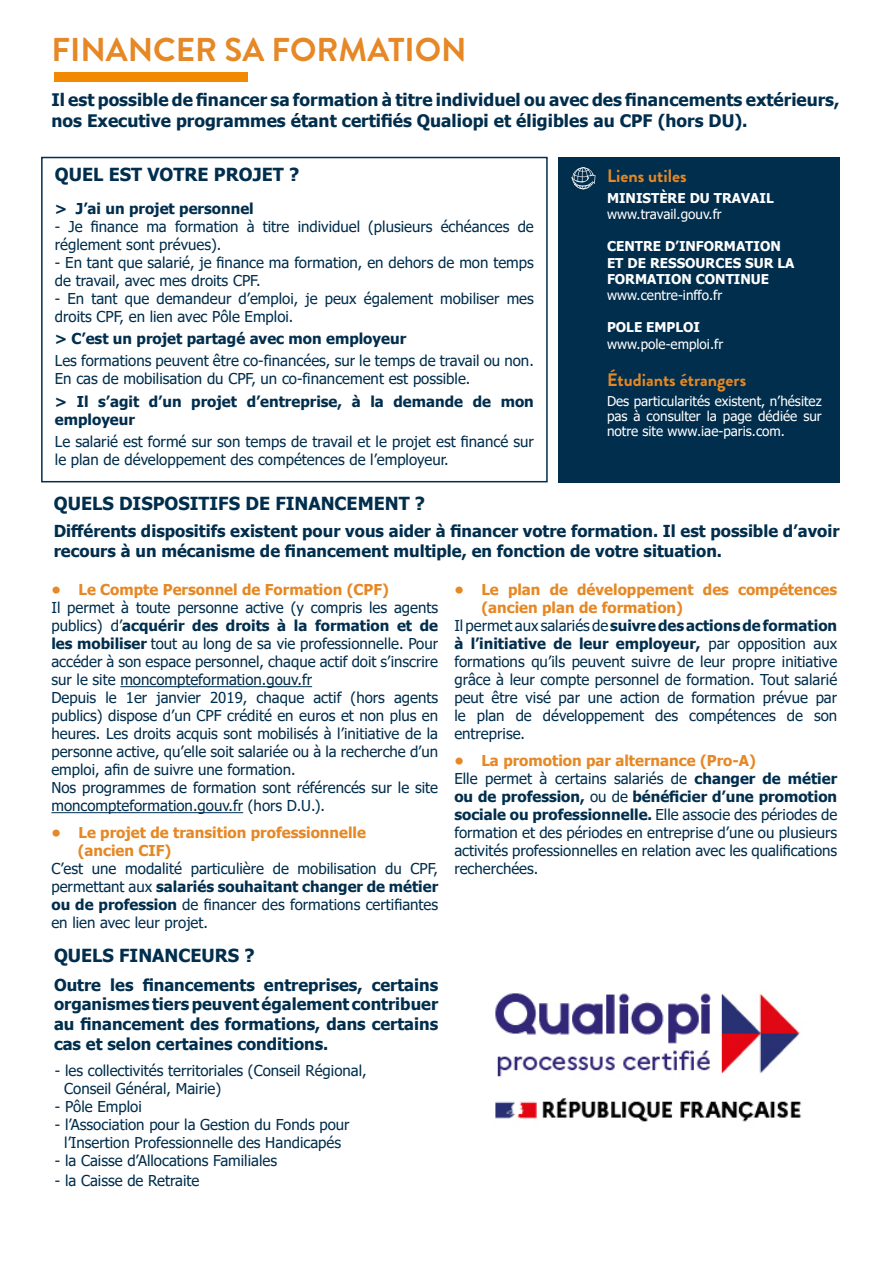
<style>
.page{position:relative;width:893px;height:1263px;background:#fff}
.page>*{position:absolute;margin:0;border:0;box-sizing:border-box;transform-origin:0 0}
.t1{font:700 33px "Brandon Grotesque";color:#e58825}
.t2{font:700 18px "Tahoma";color:#012e4d}
.t3{font:700 18px "Brandon Grotesque";color:#e58825}
.t4{font:700 17.25px/21px "Tahoma";color:#012e4d}
.t5{font:700 16.5px/19.8px "Tahoma";color:#012e4d}
.t6{font:15px/18px "Tahoma";color:#012e4d}
.t7{font:700 15px/18px "Tahoma";color:#012e4d}
.t8{font:700 15px/18px "Tahoma";color:#e58825}
.t9{font:13.5px/15px "Tahoma";color:#fff;text-align:justify}
.t10{font:700 13.5px/16.2px "Tahoma";color:#fff}
.s1{font-weight:700}
.s2{font-weight:400}
.s3{font-weight:700;color:#e58825}
</style>
<div class="page">
<div style="left:558px;top:157px;width:282px;height:325px;background:#012e4d"></div>
<div style="left:54px;top:72px;width:194px;height:10px;background:#f18a00"></div>
<svg style="left:571px;top:167px;width:24px;height:22px"></svg>
<div style="left:41px;top:157px;width:507px;height:325px;border:2px solid #012e4d"></div>
<hr style="left:120px;top:686px;width:192px;height:1px;background:#012e4d">
<hr style="left:51px;top:812px;width:192px;height:1px;background:#012e4d">
<img style="left:495px;top:993px;width:307px;height:129px">
<h1 class="t1" style="left:51px;top:26px;width:417px">FINANCER SA FORMATION</h1>
<p class="t4" style="left:51px;top:90px;width:790px">Il est possible de financer sa formation à titre individuel ou avec des financements extérieurs, nos Executive programmes étant certifiés Qualiopi et éligibles au CPF (hors DU).</p>
<p class="t2" style="left:55px;top:162px;width:246px">QUEL EST VOTRE PROJET ?</p>
<p class="t7" style="left:55px;top:200px;width:200px">&gt; J’ai un projet personnel</p>
<p class="t6" style="left:55px;top:218px;width:480px">- Je finance ma formation à titre individuel (plusieurs échéances de réglement sont prévues).</p>
<p class="t6" style="left:55px;top:254px;width:480px">- En tant que salarié, je finance ma formation, en dehors de mon temps de travail, avec mes droits CPF.</p>
<p class="t6" style="left:55px;top:290px;width:480px">- En tant que demandeur d’emploi, je peux également mobiliser mes droits CPF, en lien avec Pôle Emploi.</p>
<p class="t7" style="left:55px;top:330px;width:353px">&gt; C’est un projet partagé avec mon employeur</p>
<p class="t6" style="left:55px;top:353px;width:480px">Les formations peuvent être co-financées, sur le temps de travail ou non.<br>En cas de mobilisation du CPF, un co-financement est possible.</p>
<p class="t7" style="left:55px;top:393px;width:480px">&gt; Il s’agit d’un projet d’entreprise, à la demande de mon employeur</p>
<p class="t6" style="left:55px;top:433px;width:480px">Le salarié est formé sur son temps de travail et le projet est financé sur le plan de développement des compétences de l’employeur.</p>
<p class="t2" style="left:54px;top:491px;width:373px">QUELS DISPOSITIFS DE FINANCEMENT ?</p>
<p class="t5" style="left:54px;top:522px;width:787px">Différents dispositifs existent pour vous aider à financer votre formation. Il est possible d’avoir recours à un mécanisme de financement multiple, en fonction de votre situation.</p>
<p class="t3" style="left:607px;top:164px;width:81px">Liens utiles</p>
<p class="t10" style="left:607px;top:190px;width:168px">MINISTÈRE DU TRAVAIL</p>
<p class="t9" style="left:607px;top:207px;width:116px">www.travail.gouv.fr</p>
<p class="t10" style="left:607px;top:239px;width:189px">CENTRE D’INFORMATION<br>ET DE RESSOURCES SUR LA<br>FORMATION CONTINUE</p>
<p class="t9" style="left:607px;top:288px;width:117px">www.centre-inffo.fr</p>
<p class="t10" style="left:607px;top:320px;width:95px">POLE EMPLOI</p>
<p class="t9" style="left:607px;top:337px;width:118px">www.pole-emploi.fr</p>
<p class="t3" style="left:607px;top:368px;width:141px">Étudiants étrangers</p>
<p class="t9" style="left:607px;top:394px;width:216px">Des particularités existent, n’hésitez pas à consulter la page dédiée sur notre site www.iae-paris.com.</p>
<p class="t8" style="left:51px;top:581px;width:339px">• Le Compte Personnel de Formation (CPF)</p>
<p class="t6" style="left:51px;top:600px;width:388px">Il permet à toute personne active (y compris les agents publics) d’<span class="s1">acquérir des droits à la formation et de les mobiliser</span> tout au long de sa vie professionnelle. Pour accéder à son espace personnel, chaque actif doit s’inscrire sur le site moncompteformation.gouv.fr<br>Depuis le 1er janvier 2019, chaque actif (hors agents publics) dispose d’un CPF crédité en euros et non plus en heures. Les droits acquis sont mobilisés à l’initiative de la personne active, qu’elle soit salariée ou à la recherche d’un emploi, afin de suivre une formation.<br>Nos programmes de formation sont référencés sur le site moncompteformation.gouv.fr (hors D.U.).</p>
<p class="t8" style="left:78px;top:824px;width:290px;text-indent:-26px">• Le projet de transition professionnelle (ancien CIF)</p>
<p class="t6" style="left:51px;top:861px;width:388px;text-align:justify">C’est une modalité particulière de mobilisation du CPF, permettant aux <span class="s1">salariés souhaitant changer de métier ou de profession</span> de financer des formations certifiantes en lien avec leur projet.</p>
<p class="t2" style="left:54px;top:943px;width:202px">QUELS FINANCEURS ?</p>
<p class="t5" style="left:54px;top:975px;width:386px;text-align:justify">Outre les financements entreprises, certains organismes tiers peuvent également contribuer au financement des formations, dans certains cas et selon certaines conditions.</p>
<p class="t6" style="left:64px;top:1062px;width:304px;text-indent:-9px">- les collectivités territoriales (Conseil Régional,<br>Conseil Général, Mairie)</p>
<p class="t6" style="left:55px;top:1098px;width:88px">- Pôle Emploi</p>
<p class="t6" style="left:55px;top:1116px;width:296px;text-align:center">- l’Association pour la Gestion du Fonds pour l’Insertion Professionnelle des Handicapés</p>
<p class="t6" style="left:55px;top:1152px;width:224px">- la Caisse d’Allocations Familiales</p>
<p class="t6" style="left:55px;top:1172px;width:146px">- la Caisse de Retraite</p>
<p class="t8" style="left:454px;top:581px;width:384px">• Le plan de développement des compétences</p>
<p class="t8" style="left:481px;top:599px;width:203px">(ancien plan de formation)</p>
<p class="t7" style="left:454px;top:617px;width:384px"><span class="s2">Il permet aux salariés de</span>suivre des actions de formation</p>
<p class="t7" style="left:454px;top:635px;width:384px">à l’initiative de leur employeur, <span class="s2">par opposition aux</span></p>
<p class="t6" style="left:454px;top:654px;width:384px">formations qu’ils peuvent suivre de leur propre initiative</p>
<p class="t6" style="left:454px;top:672px;width:384px">grâce à leur compte personnel de formation. Tout salarié</p>
<p class="t6" style="left:454px;top:690px;width:384px">peut être visé par une action de formation prévue par</p>
<p class="t6" style="left:454px;top:708px;width:384px">le plan de développement des compétences de son</p>
<p class="t6" style="left:454px;top:726px;width:72px">entreprise.</p>
<p class="t6" style="left:454px;top:752px;width:384px"><span class="s3">• La promotion par alternance (Pro-A)<br></span>Elle permet à certains salariés de <span class="s1">changer de métier ou de profession,</span> ou de <span class="s1">bénéficier d’une promotion sociale ou professionnelle.</span> Elle associe des périodes de formation et des périodes en entreprise d’une ou plusieurs activités professionnelles en relation avec les qualifications recherchées.</p>
</div>
